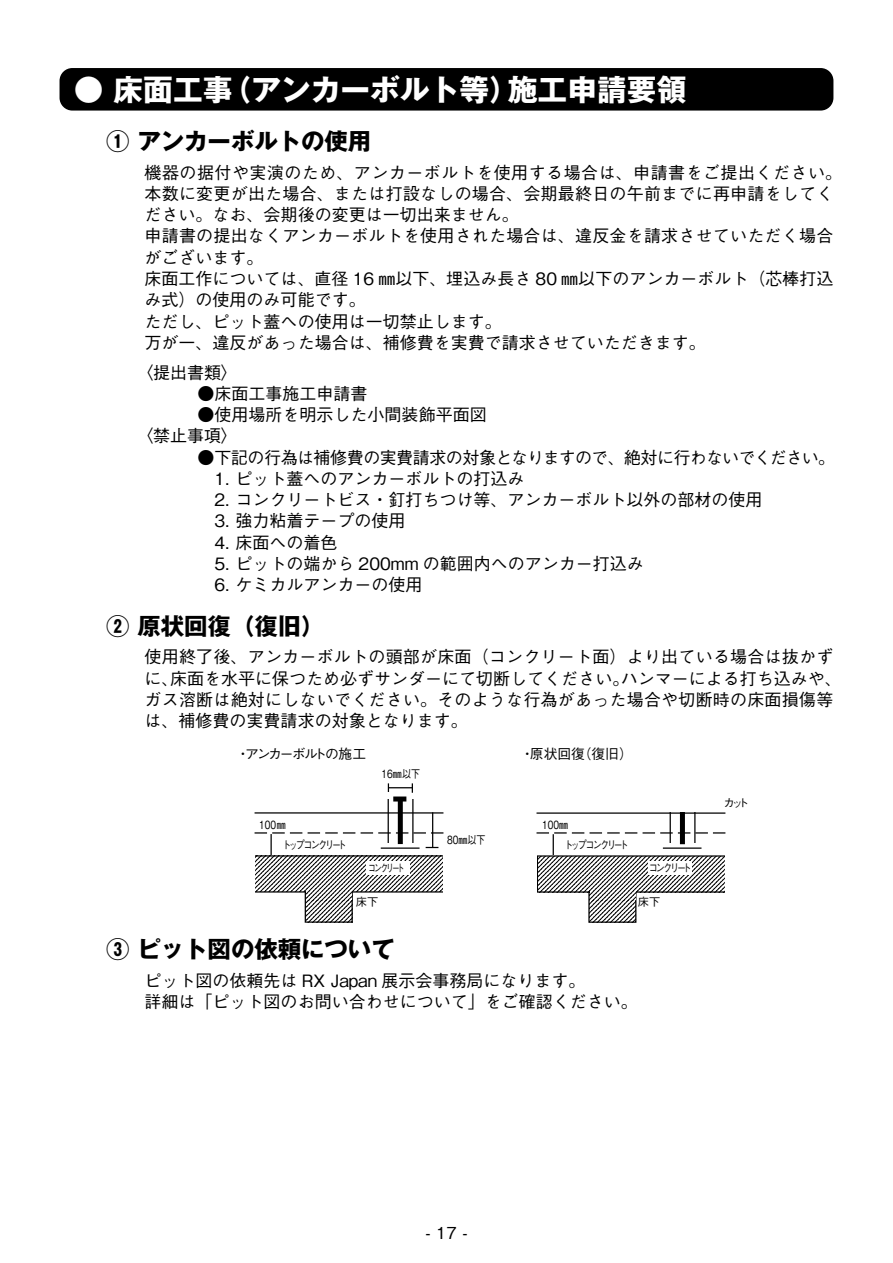
<style>
.page{position:relative;width:893px;height:1263px;background:#fff}
.page>*{position:absolute;margin:0;border:0;box-sizing:border-box;transform-origin:0 0}
.t1{font:700 29.7px "Gothic MB101 Pro";color:#fff}
.t2{font:700 23.4px "Gothic MB101 Pro";color:#000}
.t3{font:500 16.95px/21.3px "Gothic BBB Pro";color:#000}
.t4{font:500 16.5px "Gothic BBB Pro";color:#000}
.t5{font:500 13.8px "Gothic BBB Pro";letter-spacing:-.13em;color:#000}
.t6{font:500 13.8px "Gothic BBB Pro";letter-spacing:-.11em;color:#000}
.t7{font:500 11.25px/20.5px "Gothic BBB Pro";letter-spacing:-.205em;color:#000;scale:.8 1}
.t8{font:500 11.25px "Gothic BBB Pro";letter-spacing:-.205em;color:#000}
.t9{font:500 10.8px "Gothic BBB Pro";letter-spacing:-.225em;color:#000;scale:.71 1}
</style>
<div class="page">
<div style="left:60px;top:68px;width:773px;height:43px;background:#000;border-radius:13px"></div>
<div style="left:588px;top:891px;width:48px;height:32px;border:1px solid #000"></div>
<div style="left:253px;top:855px;width:197px;height:37px;border:1px solid #000"></div>
<div style="left:305px;top:891px;width:48px;height:32px;border:1px solid #000"></div>
<svg style="left:255px;top:856px;width:188px;height:66px"></svg>
<hr style="left:255px;top:812px;width:188px;height:1px;background:#000">
<svg style="left:361px;top:832px;width:82px;height:1px"></svg>
<svg style="left:308px;top:832px;width:47px;height:1px"></svg>
<svg style="left:255px;top:832px;width:47px;height:1px"></svg>
<div style="left:243px;top:854px;width:12px;height:40px;background:#fff"></div>
<div style="left:443px;top:854px;width:12px;height:40px;background:#fff"></div>
<hr style="left:270px;top:834px;width:2px;height:21px;background:#000">
<hr style="left:432px;top:812px;width:1px;height:35px;background:#000">
<svg style="left:426px;top:847px;width:12px;height:1px"></svg>
<div style="left:388px;top:794px;width:25px;height:53px;border:1px solid #000"></div>
<div style="left:384px;top:843px;width:33px;height:6px;background:#fff"></div>
<hr style="left:381px;top:847px;width:39px;height:2px;background:#000">
<div style="left:386px;top:789px;width:35px;height:10px;background:#fff"></div>
<div style="left:393px;top:796px;width:13px;height:5px;background:#000"></div>
<div style="left:398px;top:799px;width:5px;height:45px;background:#000"></div>
<div style="left:366px;top:862px;width:44px;height:13px;background:#fff"></div>
<svg style="left:536px;top:832px;width:190px;height:90px"></svg>
<div style="left:670px;top:795px;width:25px;height:52px;border:1px solid #000"></div>
<div style="left:666px;top:844px;width:33px;height:5px;background:#fff"></div>
<hr style="left:663px;top:847px;width:38px;height:2px;background:#000">
<div style="left:680px;top:799px;width:5px;height:45px;background:#000"></div>
<div style="left:648px;top:862px;width:44px;height:13px;background:#fff"></div>
<div style="left:663px;top:788px;width:36px;height:24px;background:#fff"></div>
<hr style="left:536px;top:812px;width:189px;height:2px;background:#000">
<svg style="left:388px;top:783px;width:25px;height:10px"></svg>
<h1 class="t1" style="left:74px;top:65px;width:614px">● 床面工事（アンカーボルト等）施工申請要領</h1>
<h2 class="t2" style="left:106px;top:122px;width:267px">① アンカーボルトの使用</h2>
<p class="t3" style="left:145px;top:160px;width:699px">機器の据付や実演のため、アンカーボルトを使用する場合は、申請書をご提出ください。本数に変更が出た場合、または打設なしの場合、会期最終日の午前までに再申請をしてください。なお、会期後の変更は一切出来ません。<br>申請書の提出なくアンカーボルトを使用された場合は、違反金を請求させていただく場合がございます。<br>床面工作については、直径 16 ㎜以下、埋込み長さ 80 ㎜以下のアンカーボルト（芯棒打込み式）の使用のみ可能です。<br>ただし、ピット蓋への使用は一切禁止します。<br>万が一、違反があった場合は、補修費を実費で請求させていただきます。</p>
<p class="t3" style="left:136px;top:359px;width:104px">〈提出書類〉</p>
<p class="t3" style="left:198px;top:381px;width:172px">●床面工事施工申請書</p>
<p class="t3" style="left:136px;top:402px;width:352px;text-indent:61px">●使用場所を明示した小間装飾平面図〈禁止事項〉</p>
<p class="t3" style="left:198px;top:444px;width:639px">●下記の行為は補修費の実費請求の対象となりますので、絶対に行わないでください。　1. ピット蓋へのアンカーボルトの打込み<br>　2. コンクリートビス・釘打ちつけ等、アンカーボルト以外の部材の使用<br>　3. 強力粘着テープの使用<br>　4. 床面への着色<br>　5. ピットの端から 200mm の範囲内へのアンカー打込み<br>　6. ケミカルアンカーの使用</p>
<h2 class="t2" style="left:106px;top:607px;width:220px">② 原状回復（復旧）</h2>
<p class="t3" style="left:145px;top:644px;width:699px">使用終了後、アンカーボルトの頭部が床面（コンクリート面）より出ている場合は抜かずに、床面を水平に保つため必ずサンダーにて切断してください。ハンマーによる打ち込みや、ガス溶断は絶対にしないでください。そのような行為があった場合や切断時の床面損傷等は、補修費の実費請求の対象となります。</p>
<p class="t5" style="left:236px;top:743px;width:131px">・アンカーボルトの施工</p>
<p class="t6" style="left:520px;top:742px;width:114px">・原状回復（復旧）</p>
<p class="t7" style="left:382px;top:762px;width:50px">16㎜以下</p>
<p class="t7" style="left:282px;top:813px;width:82px;text-indent:-23px">100㎜<br>トップコンクリート</p>
<p class="t9" style="left:368px;top:859px;width:53px">コンクリート</p>
<p class="t8" style="left:356px;top:892px;width:24px">床下</p>
<p class="t7" style="left:447px;top:828px;width:50px">80㎜以下</p>
<p class="t7" style="left:564px;top:813px;width:82px;text-indent:-22px">100㎜<br>トップコンクリート</p>
<p class="t7" style="left:649px;top:856px;width:55px">コンクリート</p>
<p class="t8" style="left:638px;top:892px;width:24px">床下</p>
<h2 class="t2" style="left:106px;top:930px;width:290px">③ ピット図の依頼について</h2>
<p class="t3" style="left:145px;top:967px;width:495px">ピット図の依頼先は RX Japan 展示会事務局になります。<br>詳細は「ピット図のお問い合わせについて」をご確認ください。</p>
<p class="t8" style="left:723px;top:793px;width:27px">カット</p>
<p class="t4" style="left:425px;top:1220px;width:44px">- 17 -</p>
</div>
